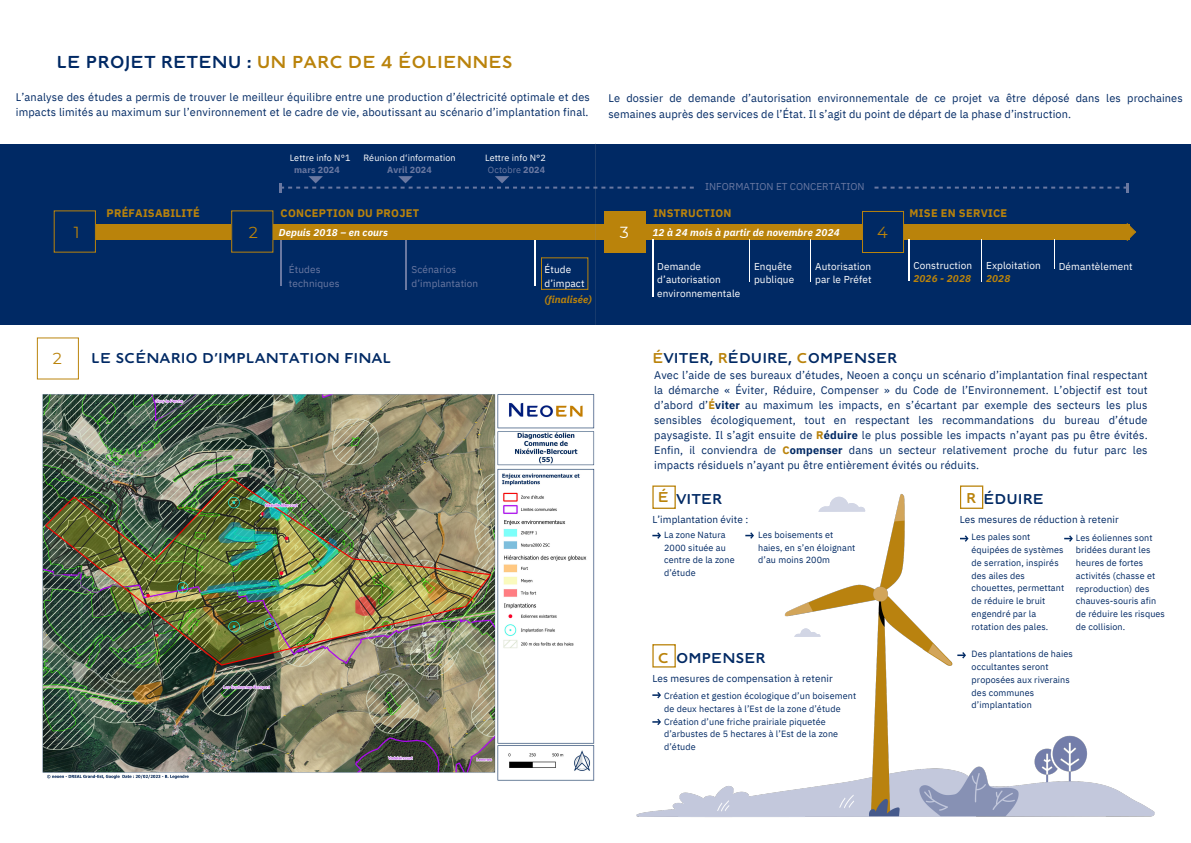
<style>
.page{position:relative;width:1191px;height:843px;background:#fff}
.page>*{position:absolute;margin:0;border:0;box-sizing:border-box;transform-origin:0 0}
.t1{font:17px "Neoen SC";color:#ba830b}
.t2{font:16px "Montserrat";color:#ba830b}
.t3{font:16px "Montserrat";color:#fff}
.t4{font:14px "Neoen SC";color:#002964}
.t5{font:14px "Neoen SC";color:#ba830b}
.t6{font:11px/15px "IBM Plex Sans";letter-spacing:.015em;color:#002964}
.t7{font:700 11px "IBM Plex Sans";letter-spacing:.025em;color:#ba830b}
.t8{font:10px/13.5px "IBM Plex Sans";letter-spacing:.01em;color:#fff}
.t9{font:10px "IBM Plex Sans";letter-spacing:.01em;color:#002964}
.t10{font:10px/13.5px "IBM Plex Sans";letter-spacing:.01em;color:#6a78a1}
.t11{font:italic 700 10px "IBM Plex Sans";letter-spacing:.01em;color:#fff}
.t12{font:italic 700 10px "IBM Plex Sans";letter-spacing:.01em;color:#ba830b}
.t13{font:9px/12.8px "IBM Plex Sans";letter-spacing:.01em;color:#002964}
.t14{font:9px/12.8px "IBM Plex Sans";letter-spacing:.01em;color:#fff}
.t15{font:9px "IBM Plex Sans";letter-spacing:.01em;color:#6a78a1}
.s1{color:#002964}
.s2{font-weight:700;color:#6a78a1}
.s3{font-weight:700}
.s4{font-weight:700;font-style:italic;color:#ba830b}
.s5{color:#ba830b}
.s6{font-weight:700;color:#ba830b}
</style>
<div class="page">
<svg style="left:37px;top:337px;width:42px;height:42px"></svg>
<img style="left:636px;top:489px;width:519px;height:328px">
<div style="left:0;top:144px;width:1190px;height:181px;background:#002964"></div>
<svg style="left:279px;top:183px;width:2px;height:9px"></svg>
<svg style="left:1126px;top:183px;width:2px;height:9px"></svg>
<svg style="left:288px;top:176px;width:638px;height:12px"></svg>
<hr style="left:281px;top:233px;width:1px;height:52px;background:#6a78a1">
<hr style="left:405px;top:233px;width:1px;height:56px;background:#6a78a1">
<hr style="left:534px;top:233px;width:1px;height:52px;background:#fff">
<div style="left:54px;top:225px;width:1075px;height:14px;background:#ba830b"></div>
<svg style="left:54px;top:210px;width:42px;height:42px"></svg>
<svg style="left:231px;top:210px;width:42px;height:42px"></svg>
<svg style="left:1126px;top:223px;width:10px;height:18px"></svg>
<svg style="left:541px;top:257px;width:47px;height:33px"></svg>
<svg style="left:652px;top:485px;width:23px;height:23px"></svg>
<svg style="left:652px;top:532px;width:9px;height:6px"></svg>
<svg style="left:652px;top:691px;width:9px;height:7px"></svg>
<svg style="left:652px;top:644px;width:23px;height:23px"></svg>
<hr style="left:595px;top:0;width:1px;height:842px;background:#97999c">
<hr style="left:652px;top:239px;width:1px;height:57px;background:#fff">
<div style="left:604px;top:211px;width:41px;height:41px;background:#ba830b"></div>
<svg style="left:745px;top:532px;width:9px;height:6px"></svg>
<hr style="left:749px;top:239px;width:1px;height:43px;background:#fff">
<hr style="left:810px;top:239px;width:1px;height:43px;background:#fff">
<svg style="left:957px;top:651px;width:8px;height:7px"></svg>
<hr style="left:908px;top:239px;width:1px;height:41px;background:#fff">
<svg style="left:861px;top:211px;width:42px;height:42px"></svg>
<svg style="left:959px;top:535px;width:9px;height:6px"></svg>
<svg style="left:959px;top:485px;width:24px;height:23px"></svg>
<hr style="left:981px;top:239px;width:1px;height:43px;background:#fff">
<hr style="left:1053px;top:239px;width:1px;height:30px;background:#fff">
<svg style="left:1064px;top:535px;width:8px;height:6px"></svg>
<div style="left:590px;top:0;width:17px;height:143px;background:#fff"></div>
<svg style="left:652px;top:718px;width:9px;height:7px"></svg>
<img style="left:42px;top:389px;width:554px;height:396px">
<p class="t1" style="left:56px;top:52px;width:458px"><span class="s1">LE PROJET RETENU :</span> UN PARC DE 4 ÉOLIENNES</p>
<p class="t6" style="left:16px;top:90px;width:575px">L’analyse des études a permis de trouver le meilleur équilibre entre une production d’électricité optimale et des impacts limités au maximum sur l’environnement et le cadre de vie, aboutissant au scénario d’implantation final.</p>
<h4 class="t14" style="left:294px;top:151px;width:58px;text-indent:-4px">Lettre info N°1 <span class="s2">mars 2024</span></h4>
<p class="t14" style="left:363px;top:151px;width:94px;text-align:center">Réunion d‘information<br><span class="s2">Avril 2024</span></p>
<h3 class="t14" style="left:485px;top:151px;width:62px">Lettre info N°2</h3>
<h3 class="t15" style="left:488px;top:164px;width:59px">Octobre <span class="s3">2024</span></h3>
<h2 class="t7" style="left:107px;top:206px;width:94px">PRÉFAISABILITÉ</h2>
<h6 class="t7" style="left:280px;top:206px;width:140px">CONCEPTION DU PROJET</h6>
<h6 class="t6" style="left:608px;top:90px;width:575px;line-height:15.8px">Le dossier de demande d’autorisation environnementale de ce projet va être déposé dans les prochaines semaines auprès des services de l’État. Il s’agit du point de départ de la phase d’instruction.</h6>
<p class="t10" style="left:705px;top:179px;width:161px">INFORMATION ET CONCERTATION</p>
<p class="t7" style="left:653px;top:206px;width:79px">INSTRUCTION</p>
<h2 class="t7" style="left:909px;top:206px;width:99px">MISE EN SERVICE</h2>
<h6 class="t2" style="left:74px;top:222px;width:7px">1</h6>
<p class="t2" style="left:249px;top:222px;width:11px">2</p>
<p class="t3" style="left:619px;top:222px;width:11px">3</p>
<p class="t2" style="left:877px;top:222px;width:12px">4</p>
<p class="t11" style="left:652px;top:226px;width:189px">12 à 24 mois à partir de novembre 2024</p>
<h1 class="t11" style="left:279px;top:226px;width:111px">Depuis 2018 – en cours</h1>
<p class="t10" style="left:289px;top:262px;width:52px">Études techniques</p>
<h6 class="t10" style="left:411px;top:262px;width:68px">Scénarios d’implantation</h6>
<h6 class="t8" style="left:544px;top:262px;width:41px">Étude d’impact</h6>
<h6 class="t12" style="left:544px;top:293px;width:49px">(finalisée)</h6>
<h3 class="t8" style="left:657px;top:259px;width:84px">Demande d’autorisation environnementale</h3>
<p class="t8" style="left:754px;top:259px;width:42px">Enquête publique</p>
<p class="t8" style="left:815px;top:259px;width:58px">Autorisation par le Préfet</p>
<h3 class="t8" style="left:913px;top:258px;width:60px">Construction<br><span class="s4">2026 - 2028</span></h3>
<h5 class="t8" style="left:985px;top:258px;width:56px">Exploitation<br><span class="s4">2028</span></h5>
<h6 class="t8" style="left:1058px;top:259px;width:75px">Démantèlement</h6>
<h2 class="t2" style="left:53px;top:348px;width:11px">2</h2>
<p class="t4" style="left:91px;top:349px;width:301px">LE SCÉNARIO D’IMPLANTATION FINAL</p>
<p class="t4" style="left:652px;top:349px;width:246px"><span class="s5">É</span>VITER, <span class="s5">R</span>ÉDUIRE, <span class="s5">C</span>OMPENSER</p>
<h6 class="t6" style="left:654px;top:367px;width:495px;text-align:justify">Avec l’aide de ses bureaux d’études, Neoen a conçu un scénario d’implantation final respectant la démarche « Éviter, Réduire, Compenser » du Code de l’Environnement. L’objectif est tout d’abord d’<span class="s6">É</span><span class="s3">viter</span> au maximum les impacts, en s’écartant par exemple des secteurs les plus sensibles écologiquement, tout en respectant les recommandations du bureau d’étude paysagiste. Il s’agit ensuite de <span class="s6">R</span><span class="s3">éduire</span> le plus possible les impacts n’ayant pas pu être évités.<br>Enfin, il conviendra de <span class="s6">C</span><span class="s3">ompenser</span> dans un secteur relativement proche du futur parc les impacts résiduels n’ayant pu être entièrement évités ou réduits.</h6>
<p class="t5" style="left:658px;top:488px;width:13px">É</p>
<p class="t5" style="left:965px;top:489px;width:12px">R</p>
<h2 class="t4" style="left:676px;top:490px;width:48px">VITER</h2>
<p class="t4" style="left:983px;top:490px;width:62px">ÉDUIRE</p>
<p class="t9" style="left:652px;top:512px;width:97px">L’implantation évite :</p>
<h5 class="t13" style="left:664px;top:528px;width:72px">La zone Natura<br>2000 située au centre de la zone d’étude</h5>
<h6 class="t13" style="left:758px;top:528px;width:99px">Les boisements et haies, en s’en éloignant d’au moins 200m</h6>
<p class="t5" style="left:658px;top:649px;width:13px">C</p>
<h6 class="t4" style="left:676px;top:649px;width:91px">OMPENSER</h6>
<p class="t9" style="left:652px;top:671px;width:182px">Les mesures de compensation à retenir</p>
<h6 class="t13" style="left:664px;top:689px;width:193px">Création et gestion écologique d’un boisement de deux hectares à l’Est de la zone d’étude</h6>
<h6 class="t13" style="left:664px;top:714px;width:176px">Création d’une friche prairiale piquetée d’arbustes de 5 hectares à l’Est de la zone d’étude</h6>
<h6 class="t9" style="left:959px;top:512px;width:160px">Les mesures de réduction à retenir</h6>
<h6 class="t13" style="left:971px;top:530px;width:94px">Les pales sont équipées de systèmes de serration, inspirés des ailes des chouettes, permettant de réduire le bruit engendré par la rotation des pales.</h6>
<h2 class="t13" style="left:1075px;top:530px;width:91px">Les éoliennes sont bridées durant les heures de fortes activités (chasse et reproduction) des chauves-souris afin de réduire les risques de collision.</h2>
<h6 class="t13" style="left:971px;top:647px;width:103px">Des plantations de haies occultantes seront proposées aux riverains des communes d’implantation</h6>
</div>
